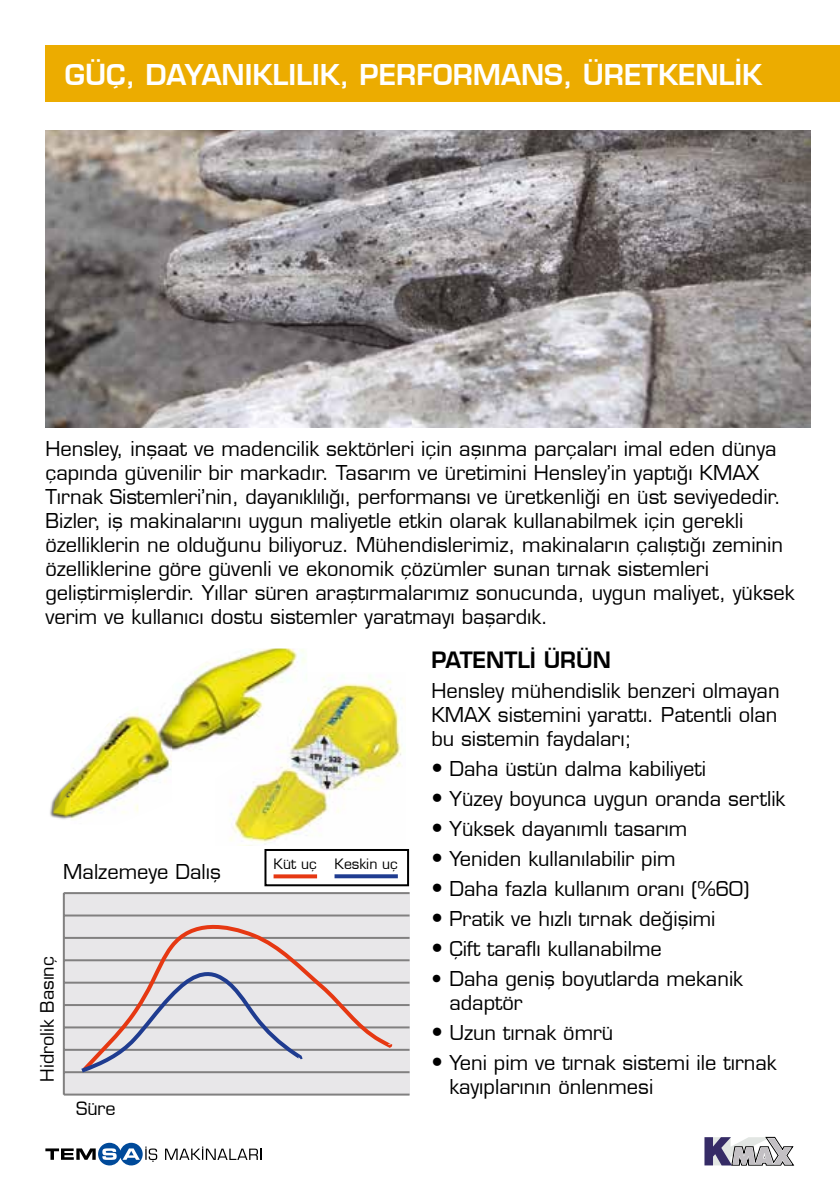
<style>
.page{position:relative;width:840px;height:1191px;background:#fff}
.page>*{position:absolute;margin:0;border:0;box-sizing:border-box;transform-origin:0 0}
.t1{font:28px "Sabanci Eurostile Demi";color:#fff}
.t2{font:22px "Sabanci Eurostile Demi";color:#000}
.t3{font:20px/24px "Sabanci Eurostile";color:#000}
.t4{font:18px "Sabanci Eurostile";color:#000}
.t5{font:14px "Sabanci Eurostile";color:#000}
.s1{font-family:"Sabanci Eurostile Demi";font-size:22px}
</style>
<div class="page">
<div style="left:45px;top:45px;width:794px;height:57px;background:#ecac00"></div>
<svg style="left:165px;top:1146px;width:96px;height:14px"></svg>
<svg style="left:45px;top:1142px;width:112px;height:23px"></svg>
<svg style="left:704px;top:1136px;width:89px;height:29px"></svg>
<img style="left:230px;top:675px;width:175px;height:168px">
<img style="left:172px;top:648px;width:135px;height:114px">
<img style="left:138px;top:711px;width:34px;height:74px">
<img style="left:71px;top:709px;width:67px;height:111px">
<img style="left:50px;top:778px;width:21px;height:42px">
<img style="left:230px;top:762px;width:13px;height:31px">
<img style="left:45px;top:130px;width:765px;height:297px">
<div style="left:63px;top:892px;width:346px;height:203px;background:#e8e7e9"></div>
<hr style="left:64px;top:914px;width:345px;height:2px;background:#818080">
<hr style="left:64px;top:892px;width:345px;height:2px;background:#818080">
<hr style="left:64px;top:959px;width:345px;height:2px;background:#818080">
<hr style="left:64px;top:937px;width:345px;height:2px;background:#818080">
<hr style="left:64px;top:1004px;width:345px;height:2px;background:#818080">
<hr style="left:64px;top:981px;width:345px;height:2px;background:#818080">
<hr style="left:64px;top:1026px;width:345px;height:2px;background:#818080">
<hr style="left:64px;top:1071px;width:345px;height:2px;background:#818080">
<hr style="left:64px;top:1093px;width:345px;height:2px;background:#818080">
<hr style="left:64px;top:1048px;width:345px;height:2px;background:#818080">
<hr style="left:63px;top:893px;width:2px;height:201px;background:#818080">
<svg style="left:79px;top:914px;width:313px;height:160px"></svg>
<svg style="left:77px;top:968px;width:226px;height:106px"></svg>
<svg style="left:273px;top:874px;width:44px;height:4px"></svg>
<svg style="left:334px;top:874px;width:63px;height:4px"></svg>
<div style="left:264px;top:849px;width:145px;height:37px;border:2px solid #000"></div>
<h1 class="t1" style="left:65px;top:57px;width:698px">GÜÇ, DAYANIKLILIK, PERFORMANS, ÜRETKENLİK</h1>
<p class="t3" style="left:45px;top:436px;width:750px">Hensley, inşaat ve madencilik sektörleri için aşınma parçaları imal eden dünya çapında güvenilir bir markadır. Tasarım ve üretimini Hensley’in yaptığı KMAX Tırnak Sistemleri’nin, dayanıklılığı, performansı ve üretkenliği en üst seviyededir.<br>Bizler, iş makinalarını uygun maliyetle etkin olarak kullanabilmek için gerekli özelliklerin ne olduğunu biliyoruz. Mühendislerimiz, makinaların çalıştığı zeminin özelliklerine göre güvenli ve ekonomik çözümler sunan tırnak sistemleri geliştirmişlerdir. Yıllar süren araştırmalarımız sonucunda, uygun maliyet, yüksek verim ve kullanıcı dostu sistemler yaratmayı başardık.</p>
<p class="t2" style="left:431px;top:646px;width:181px">PATENTLİ ÜRÜN</p>
<p class="t3" style="left:431px;top:678px;width:349px;text-align:justify">Hensley mühendislik benzeri olmayan KMAX sistemini yarattı. Patentli olan bu sistemin faydaları;</p>
<p class="t3" style="left:431px;top:756px;width:276px"><span class="s1">•</span> Daha üstün dalma kabiliyeti</p>
<p class="t3" style="left:431px;top:786px;width:355px"><span class="s1">•</span> Yüzey boyunca uygun oranda sertlik</p>
<p class="t3" style="left:431px;top:816px;width:257px"><span class="s1">•</span> Yüksek dayanımlı tasarım</p>
<p class="t3" style="left:431px;top:846px;width:245px"><span class="s1">•</span> Yeniden kullanılabilir pim</p>
<p class="t3" style="left:431px;top:876px;width:319px"><span class="s1">•</span> Daha fazla kullanım oranı (%60)</p>
<p class="t3" style="left:431px;top:906px;width:285px"><span class="s1">•</span> Pratik ve hızlı tırnak değişimi</p>
<p class="t3" style="left:431px;top:936px;width:232px"><span class="s1">•</span> Çift taraflı kullanabilme</p>
<p class="t3" style="left:449px;top:966px;width:295px;text-indent:-18px">• Daha geniş boyutlarda mekanik adaptör</p>
<p class="t3" style="left:431px;top:1020px;width:183px"><span class="s1">•</span> Uzun tırnak ömrü</p>
<p class="t3" style="left:449px;top:1050px;width:328px;text-indent:-18px"><span class="s1">•</span> Yeni pim ve tırnak sistemi ile tırnak kayıplarının önlenmesi</p>
<p class="t5" style="left:273px;top:855px;width:45px">Küt uç</p>
<p class="t5" style="left:334px;top:855px;width:65px">Keskin uç</p>
<p class="t3" style="left:63px;top:859px;width:159px">Malzemeye Dalış</p>
<p class="t4" style="left:36px;top:1081px;width:127px;rotate:-90deg">Hidrolik Basınç</p>
<p class="t4" style="left:76px;top:1098px;width:41px">Süre</p>
</div>
